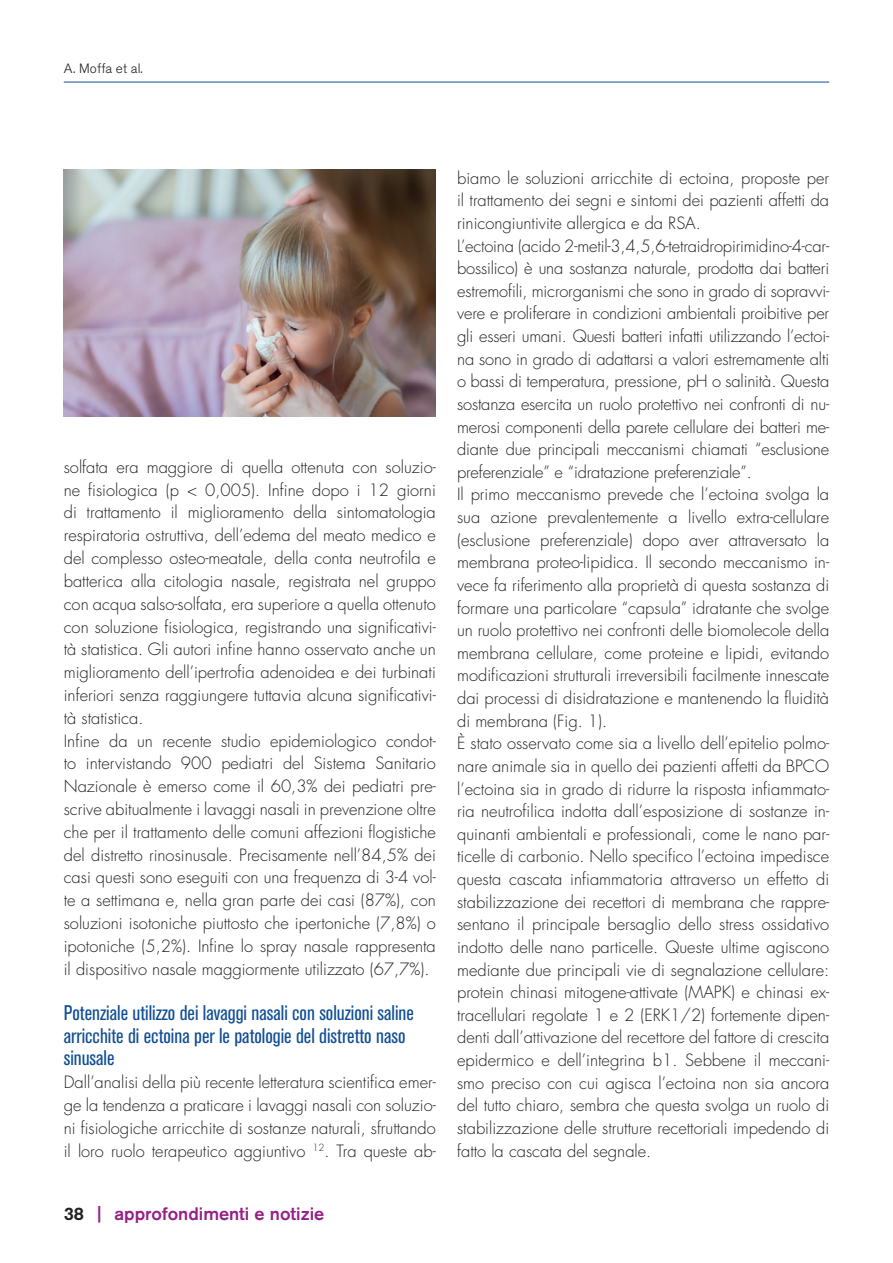
<style>
.page{position:relative;width:893px;height:1263px;background:#fff}
.page>*{position:absolute;margin:0;border:0;box-sizing:border-box;transform-origin:0 0}
.t1{font:condensed 21px/22.8px "Akzidenz Grotesk BQ";color:#0f4d94}
.t2{font:500 18px "Akzidenz Grotesk BQ";color:#961f87}
.t3{font:300 16.5px/22.6px "Futura Std";color:#231f20}
.t4{font:300 13.5px "Akzidenz Grotesk BQ";letter-spacing:.01em;color:#231f20}
.s1{color:#231f20}
</style>
<div class="page">
<hr style="left:64px;top:82px;width:765px;height:1px;background:#0f4d94">
<img style="left:64px;top:170px;width:372px;height:247px">
<p class="t4" style="left:64px;top:61px;width:81px">A. Moffa et al.</p>
<p class="t3" style="left:64px;top:456px;width:374px">solfata era maggiore di quella ottenuta con soluzio&shy;ne fisiologica (p &lt; 0,005). Infine dopo i 12 giorni di trattamento il miglioramento della sintomatologia respiratoria ostruttiva, dell’edema del meato medico e del complesso osteo-meatale, della conta neutrofila e batterica alla citologia nasale, registrata nel gruppo con acqua salso-solfata, era superiore a quella ottenuto con soluzione fisiologica, registrando una significativi&shy;tà statistica. Gli autori infine hanno osservato anche un miglioramento dell’ipertrofia adenoidea e dei turbinati inferiori senza raggiungere tuttavia alcuna significativi&shy;tà statistica.<br>Infine da un recente studio epidemiologico condot&shy;to intervistando 900 pediatri del Sistema Sanitario Nazionale è emerso come il 60,3% dei pediatri pre&shy;scrive abitualmente i lavaggi nasali in prevenzione oltre che per il trattamento delle comuni affezioni flogistiche del distretto rinosinusale. Precisamente nell’84,5% dei casi questi sono eseguiti con una frequenza di 3-4 vol&shy;te a settimana e, nella gran parte dei casi (87%), con soluzioni isotoniche piuttosto che ipertoniche (7,8%) o ipotoniche (5,2%). Infine lo spray nasale rappresenta il dispositivo nasale maggiormente utilizzato (67,7%).</p>
<p class="t1" style="left:64px;top:1001px;width:352px">Potenziale utilizzo dei lavaggi nasali con soluzioni saline arricchite di ectoina per le patologie del distretto naso sinusale</p>
<p class="t3" style="left:64px;top:1071px;width:374px;text-align:justify">Dall’analisi della più recente letteratura scientifica emer&shy;ge la tendenza a praticare i lavaggi nasali con soluzio&shy;ni fisiologiche arricchite di sostanze naturali, sfruttando il loro ruolo terapeutico aggiuntivo <sup>12</sup>. Tra queste ab-</p>
<p class="t2" style="left:64px;top:1203px;width:262px"><span class="s1">38</span> | approfondimenti e notizie</p>
<p class="t3" style="left:457px;top:167px;width:374px">biamo le soluzioni arricchite di ectoina, proposte per il trattamento dei segni e sintomi dei pazienti affetti da rinicongiuntivite allergica e da RSA.<br>L’ectoina (acido 2-metil-3,4,5,6-tetraidropirimidino-4-car&shy;bossilico) è una sostanza naturale, prodotta dai batteri estremofili, microrganismi che sono in grado di sopravvi&shy;vere e proliferare in condizioni ambientali proibitive per gli esseri umani. Questi batteri infatti utilizzando l’ectoi&shy;na sono in grado di adattarsi a valori estremamente alti o bassi di temperatura, pressione, pH o salinità. Questa sostanza esercita un ruolo protettivo nei confronti di nu&shy;merosi componenti della parete cellulare dei batteri me&shy;diante due principali meccanismi chiamati “esclusione preferenziale” e “idratazione preferenziale”.<br>Il primo meccanismo prevede che l’ectoina svolga la sua azione prevalentemente a livello extra-cellulare (esclusione preferenziale) dopo aver attraversato la membrana proteo-lipidica. Il secondo meccanismo in&shy;vece fa riferimento alla proprietà di questa sostanza di formare una particolare “capsula” idratante che svolge un ruolo protettivo nei confronti delle biomolecole della membrana cellulare, come proteine e lipidi, evitando modificazioni strutturali irreversibili facilmente innescate dai processi di disidratazione e mantenendo la fluidità di membrana (Fig. 1).<br>È stato osservato come sia a livello dell’epitelio polmo&shy;nare animale sia in quello dei pazienti affetti da BPCO l’ectoina sia in grado di ridurre la risposta infiammato&shy;ria neutrofilica indotta dall’esposizione di sostanze in&shy;quinanti ambientali e professionali, come le nano par&shy;ticelle di carbonio. Nello specifico l’ectoina impedisce questa cascata infiammatoria attraverso un effetto di stabilizzazione dei recettori di membrana che rappre&shy;sentano il principale bersaglio dello stress ossidativo indotto delle nano particelle. Queste ultime agiscono mediante due principali vie di segnalazione cellulare: protein chinasi mitogene-attivate (MAPK) e chinasi ex&shy;tracellulari regolate 1 e 2 (ERK1/2) fortemente dipen&shy;denti dall’attivazione del recettore del fattore di crescita epidermico e dell’integrina b1. Sebbene il meccani&shy;smo preciso con cui agisca l’ectoina non sia ancora del tutto chiaro, sembra che questa svolga un ruolo di stabilizzazione delle strutture recettoriali impedendo di fatto la cascata del segnale.</p>
</div>
